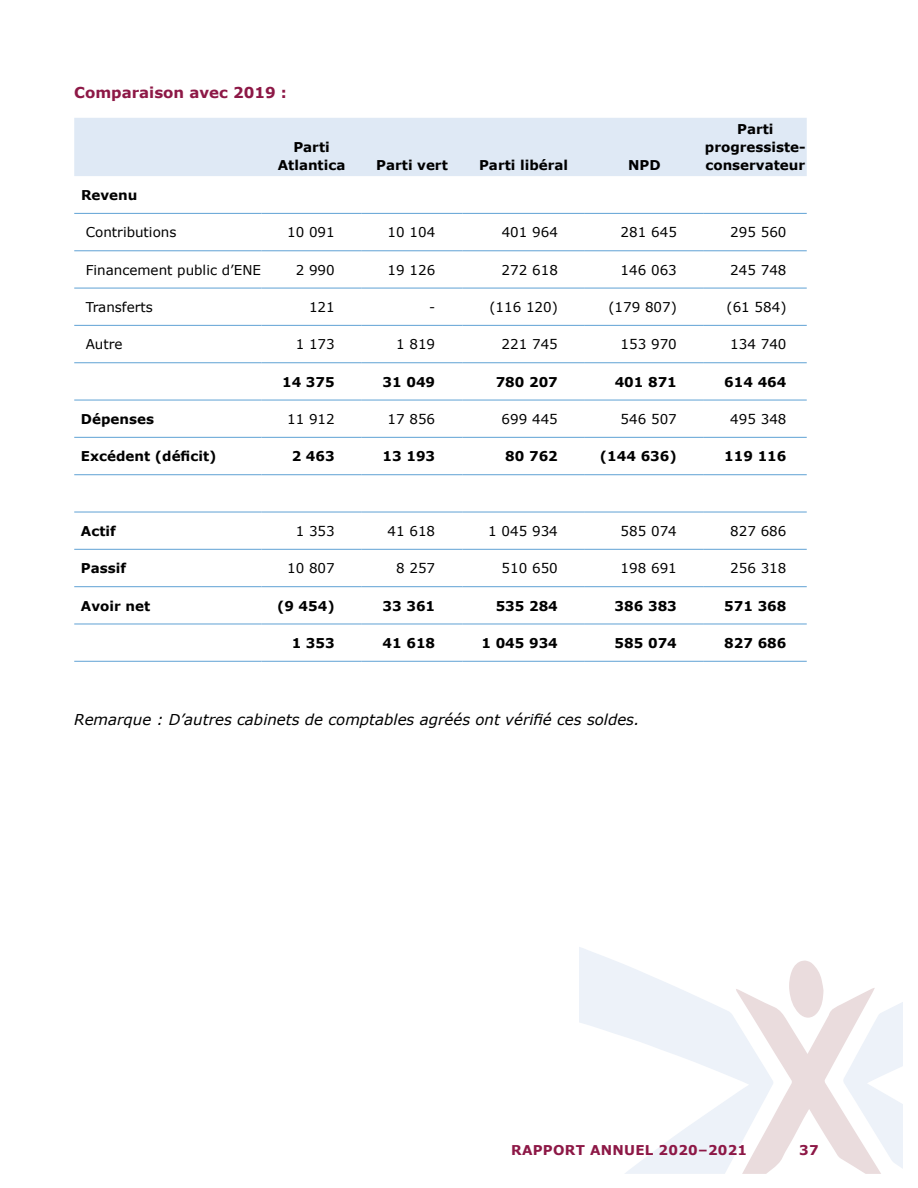
<style>
.page{position:relative;width:918px;height:1188px;background:#fff}
.page>*{position:absolute;margin:0;border:0;box-sizing:border-box;transform-origin:0 0}
.t1{font:italic 15px "Verdana";color:#000}
.t2{font:700 15px "Verdana";color:#8d1846}
.t3{font:13.5px "Verdana";color:#000}
.t4{font:700 13.5px/18px "Verdana";color:#000;text-align:center}
.t5{font:700 13.5px "Verdana";letter-spacing:.02em;color:#8d1846}
</style>
<div class="page">
<svg style="left:774px;top:960px;width:129px;height:214px"></svg>
<svg style="left:579px;top:947px;width:195px;height:227px"></svg>
<div style="left:74px;top:118px;width:733px;height:58px;background:#dfe9f5"></div>
<hr style="left:74px;top:213px;width:187px;height:1px;background:#71acd9">
<hr style="left:261px;top:213px;width:101px;height:1px;background:#71acd9">
<hr style="left:362px;top:213px;width:100px;height:1px;background:#71acd9">
<hr style="left:462px;top:213px;width:123px;height:1px;background:#71acd9">
<hr style="left:585px;top:213px;width:119px;height:1px;background:#71acd9">
<hr style="left:704px;top:213px;width:103px;height:1px;background:#71acd9">
<hr style="left:74px;top:250px;width:187px;height:1px;background:#71acd9">
<hr style="left:261px;top:250px;width:101px;height:1px;background:#71acd9">
<hr style="left:362px;top:250px;width:100px;height:1px;background:#71acd9">
<hr style="left:462px;top:250px;width:123px;height:1px;background:#71acd9">
<hr style="left:585px;top:250px;width:119px;height:1px;background:#71acd9">
<hr style="left:704px;top:250px;width:103px;height:1px;background:#71acd9">
<hr style="left:74px;top:288px;width:187px;height:1px;background:#71acd9">
<hr style="left:261px;top:288px;width:101px;height:1px;background:#71acd9">
<hr style="left:362px;top:288px;width:100px;height:1px;background:#71acd9">
<hr style="left:462px;top:288px;width:123px;height:1px;background:#71acd9">
<hr style="left:585px;top:288px;width:119px;height:1px;background:#71acd9">
<hr style="left:704px;top:288px;width:103px;height:1px;background:#71acd9">
<hr style="left:74px;top:325px;width:187px;height:1px;background:#71acd9">
<hr style="left:261px;top:325px;width:101px;height:1px;background:#71acd9">
<hr style="left:362px;top:325px;width:100px;height:1px;background:#71acd9">
<hr style="left:462px;top:325px;width:123px;height:1px;background:#71acd9">
<hr style="left:585px;top:325px;width:119px;height:1px;background:#71acd9">
<hr style="left:704px;top:325px;width:103px;height:1px;background:#71acd9">
<hr style="left:74px;top:362px;width:187px;height:1px;background:#71acd9">
<hr style="left:261px;top:362px;width:101px;height:1px;background:#71acd9">
<hr style="left:362px;top:362px;width:100px;height:1px;background:#71acd9">
<hr style="left:462px;top:362px;width:123px;height:1px;background:#71acd9">
<hr style="left:585px;top:362px;width:119px;height:1px;background:#71acd9">
<hr style="left:704px;top:362px;width:103px;height:1px;background:#71acd9">
<hr style="left:74px;top:399px;width:187px;height:2px;background:#71acd9">
<hr style="left:261px;top:399px;width:101px;height:2px;background:#71acd9">
<hr style="left:362px;top:399px;width:100px;height:2px;background:#71acd9">
<hr style="left:462px;top:399px;width:123px;height:2px;background:#71acd9">
<hr style="left:585px;top:399px;width:119px;height:2px;background:#71acd9">
<hr style="left:704px;top:399px;width:103px;height:2px;background:#71acd9">
<hr style="left:74px;top:437px;width:187px;height:1px;background:#71acd9">
<hr style="left:261px;top:437px;width:101px;height:1px;background:#71acd9">
<hr style="left:362px;top:437px;width:100px;height:1px;background:#71acd9">
<hr style="left:462px;top:437px;width:123px;height:1px;background:#71acd9">
<hr style="left:585px;top:437px;width:119px;height:1px;background:#71acd9">
<hr style="left:704px;top:437px;width:103px;height:1px;background:#71acd9">
<hr style="left:74px;top:474px;width:187px;height:1px;background:#71acd9">
<hr style="left:261px;top:474px;width:101px;height:1px;background:#71acd9">
<hr style="left:362px;top:474px;width:100px;height:1px;background:#71acd9">
<hr style="left:462px;top:474px;width:123px;height:1px;background:#71acd9">
<hr style="left:585px;top:474px;width:119px;height:1px;background:#71acd9">
<hr style="left:704px;top:474px;width:103px;height:1px;background:#71acd9">
<hr style="left:74px;top:511px;width:187px;height:2px;background:#71acd9">
<hr style="left:261px;top:511px;width:101px;height:2px;background:#71acd9">
<hr style="left:362px;top:511px;width:100px;height:2px;background:#71acd9">
<hr style="left:462px;top:511px;width:123px;height:2px;background:#71acd9">
<hr style="left:585px;top:511px;width:119px;height:2px;background:#71acd9">
<hr style="left:704px;top:511px;width:103px;height:2px;background:#71acd9">
<hr style="left:74px;top:549px;width:187px;height:1px;background:#71acd9">
<hr style="left:261px;top:549px;width:101px;height:1px;background:#71acd9">
<hr style="left:362px;top:549px;width:100px;height:1px;background:#71acd9">
<hr style="left:462px;top:549px;width:123px;height:1px;background:#71acd9">
<hr style="left:585px;top:549px;width:119px;height:1px;background:#71acd9">
<hr style="left:704px;top:549px;width:103px;height:1px;background:#71acd9">
<hr style="left:74px;top:586px;width:187px;height:1px;background:#71acd9">
<hr style="left:261px;top:586px;width:101px;height:1px;background:#71acd9">
<hr style="left:362px;top:586px;width:100px;height:1px;background:#71acd9">
<hr style="left:462px;top:586px;width:123px;height:1px;background:#71acd9">
<hr style="left:585px;top:586px;width:119px;height:1px;background:#71acd9">
<hr style="left:704px;top:586px;width:103px;height:1px;background:#71acd9">
<hr style="left:74px;top:623px;width:187px;height:2px;background:#71acd9">
<hr style="left:261px;top:623px;width:101px;height:2px;background:#71acd9">
<hr style="left:362px;top:623px;width:100px;height:2px;background:#71acd9">
<hr style="left:462px;top:623px;width:123px;height:2px;background:#71acd9">
<hr style="left:585px;top:623px;width:119px;height:2px;background:#71acd9">
<hr style="left:704px;top:623px;width:103px;height:2px;background:#71acd9">
<hr style="left:74px;top:661px;width:187px;height:1px;background:#71acd9">
<hr style="left:261px;top:661px;width:101px;height:1px;background:#71acd9">
<hr style="left:362px;top:661px;width:100px;height:1px;background:#71acd9">
<hr style="left:462px;top:661px;width:123px;height:1px;background:#71acd9">
<hr style="left:585px;top:661px;width:119px;height:1px;background:#71acd9">
<hr style="left:704px;top:661px;width:103px;height:1px;background:#71acd9">
<p class="t2" style="left:74px;top:83px;width:214px">Comparaison avec 2019 :</p>
<p class="t4" style="left:278px;top:138px;width:69px">Parti<br>Atlantica</p>
<p class="t4" style="left:376px;top:156px;width:73px">Parti vert</p>
<p class="t4" style="left:479px;top:156px;width:90px">Parti libéral</p>
<p class="t4" style="left:628px;top:156px;width:34px">NPD</p>
<p class="t4" style="left:705px;top:120px;width:102px">Parti progressiste&shy;conservateur</p>
<p class="t4" style="left:81px;top:186px;width:58px">Revenu</p>
<p class="t3" style="left:86px;top:224px;width:92px">Contributions</p>
<p class="t3" style="left:287px;top:224px;width:49px">10 091</p>
<p class="t3" style="left:388px;top:224px;width:49px">10 104</p>
<p class="t3" style="left:502px;top:224px;width:58px">401 964</p>
<p class="t3" style="left:621px;top:224px;width:58px">281 645</p>
<p class="t3" style="left:730px;top:224px;width:58px">295 560</p>
<p class="t3" style="left:86px;top:261px;width:177px">Financement public d’ENE</p>
<p class="t3" style="left:296px;top:261px;width:41px">2 990</p>
<p class="t3" style="left:388px;top:261px;width:49px">19 126</p>
<p class="t3" style="left:502px;top:261px;width:58px">272 618</p>
<p class="t3" style="left:621px;top:261px;width:58px">146 063</p>
<p class="t3" style="left:730px;top:261px;width:58px">245 748</p>
<p class="t3" style="left:86px;top:298px;width:69px">Transferts</p>
<p class="t3" style="left:309px;top:298px;width:27px">121</p>
<p class="t3" style="left:429px;top:298px;width:8px">-</p>
<p class="t3" style="left:489px;top:298px;width:70px">(116 120)</p>
<p class="t3" style="left:608px;top:298px;width:70px">(179 807)</p>
<p class="t3" style="left:727px;top:298px;width:61px">(61 584)</p>
<p class="t3" style="left:86px;top:336px;width:38px">Autre</p>
<p class="t3" style="left:296px;top:336px;width:41px">1 173</p>
<p class="t3" style="left:396px;top:336px;width:41px">1 819</p>
<p class="t3" style="left:502px;top:336px;width:58px">221 745</p>
<p class="t3" style="left:621px;top:336px;width:58px">153 970</p>
<p class="t3" style="left:730px;top:336px;width:58px">134 740</p>
<p class="t4" style="left:282px;top:373px;width:54px">14 375</p>
<p class="t4" style="left:383px;top:373px;width:54px">31 049</p>
<p class="t4" style="left:496px;top:373px;width:64px">780 207</p>
<p class="t4" style="left:615px;top:373px;width:64px">401 871</p>
<p class="t4" style="left:724px;top:373px;width:64px">614 464</p>
<p class="t4" style="left:81px;top:410px;width:75px">Dépenses</p>
<p class="t3" style="left:287px;top:410px;width:49px">11 912</p>
<p class="t3" style="left:388px;top:410px;width:49px">17 856</p>
<p class="t3" style="left:502px;top:410px;width:58px">699 445</p>
<p class="t3" style="left:621px;top:410px;width:58px">546 507</p>
<p class="t3" style="left:730px;top:410px;width:58px">495 348</p>
<p class="t4" style="left:81px;top:447px;width:137px">Excédent (déficit)</p>
<p class="t4" style="left:292px;top:447px;width:45px">2 463</p>
<p class="t4" style="left:383px;top:447px;width:54px">13 193</p>
<p class="t4" style="left:505px;top:447px;width:54px">80 762</p>
<p class="t4" style="left:600px;top:447px;width:78px">(144 636)</p>
<p class="t4" style="left:724px;top:447px;width:64px">119 116</p>
<p class="t4" style="left:81px;top:522px;width:36px">Actif</p>
<p class="t3" style="left:296px;top:522px;width:41px">1 353</p>
<p class="t3" style="left:388px;top:522px;width:49px">41 618</p>
<p class="t3" style="left:488px;top:522px;width:71px">1 045 934</p>
<p class="t3" style="left:621px;top:522px;width:58px">585 074</p>
<p class="t3" style="left:730px;top:522px;width:58px">827 686</p>
<p class="t4" style="left:81px;top:559px;width:47px">Passif</p>
<p class="t3" style="left:287px;top:560px;width:49px">10 807</p>
<p class="t3" style="left:396px;top:560px;width:41px">8 257</p>
<p class="t3" style="left:502px;top:560px;width:58px">510 650</p>
<p class="t3" style="left:621px;top:560px;width:58px">198 691</p>
<p class="t3" style="left:730px;top:560px;width:58px">256 318</p>
<p class="t4" style="left:81px;top:597px;width:71px">Avoir net</p>
<p class="t4" style="left:277px;top:597px;width:59px">(9 454)</p>
<p class="t4" style="left:383px;top:597px;width:54px">33 361</p>
<p class="t4" style="left:496px;top:597px;width:64px">535 284</p>
<p class="t4" style="left:615px;top:597px;width:64px">386 383</p>
<p class="t4" style="left:724px;top:597px;width:64px">571 368</p>
<p class="t4" style="left:292px;top:634px;width:45px">1 353</p>
<p class="t4" style="left:383px;top:634px;width:54px">41 618</p>
<p class="t4" style="left:481px;top:634px;width:78px">1 045 934</p>
<p class="t4" style="left:615px;top:634px;width:64px">585 074</p>
<p class="t4" style="left:724px;top:634px;width:64px">827 686</p>
<p class="t1" style="left:74px;top:710px;width:567px">Remarque : D’autres cabinets de comptables agréés ont vérifié ces soldes.</p>
<p class="t5" style="left:511px;top:1141px;width:238px">RAPPORT ANNUEL 2020–2021</p>
<p class="t5" style="left:799px;top:1141px;width:21px">37</p>
</div>
